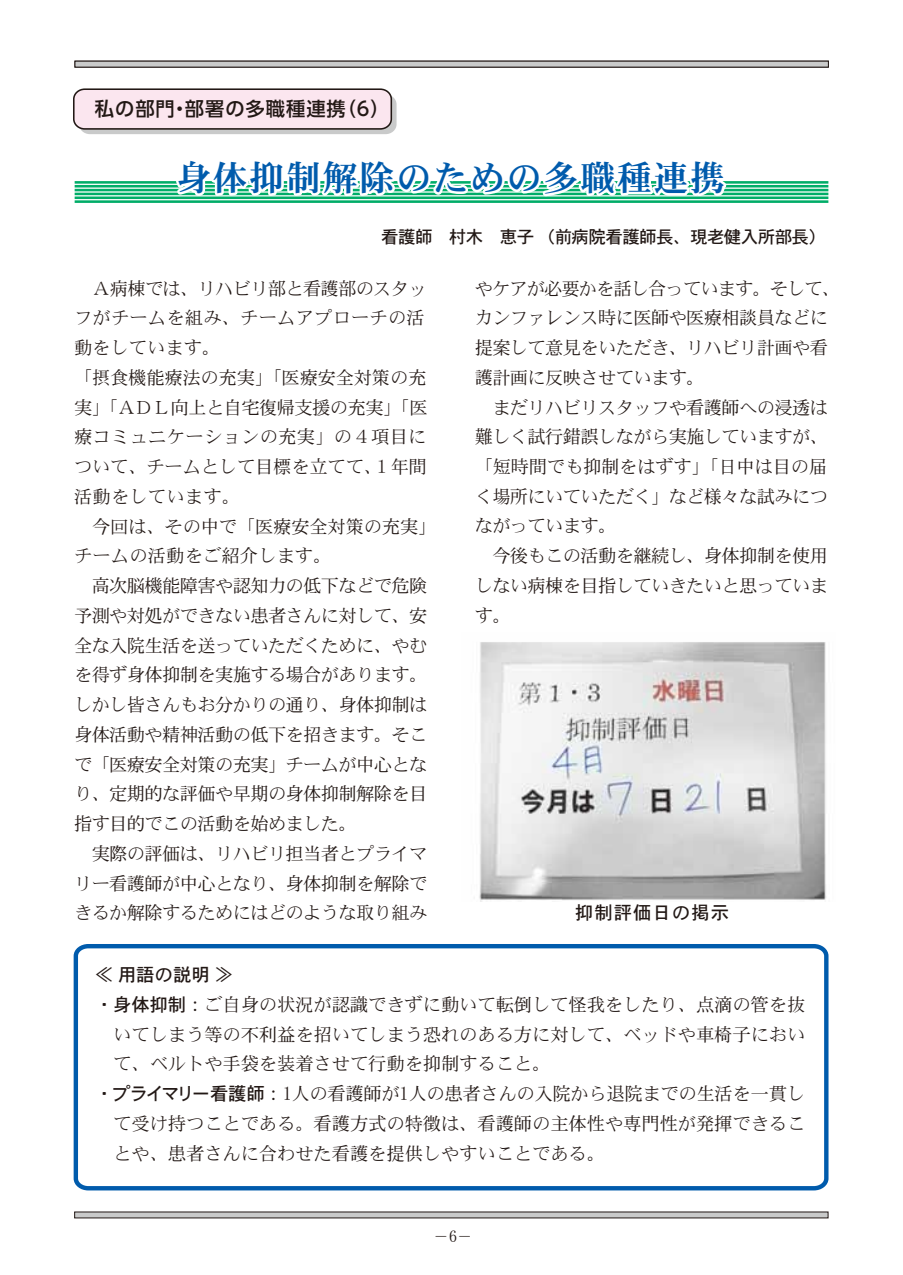
<style>
.page{position:relative;width:903px;height:1275px;background:#fff}
.page>*{position:absolute;margin:0;border:0;box-sizing:border-box;transform-origin:0 0}
.t1{font:35px "DFHS Mincho W7 WIN RKSJ H";letter-spacing:.05em;color:#005bac}
.t2{font:500 19.25px "MJUD Shin Go Pr 6 N";letter-spacing:.05em;color:#221815}
.t3{font:18.38px/29.8px "DFHS Mincho W3 WIN RKSJ H";letter-spacing:-.01em;color:#221815}
.t4{font:18.38px "DHHS Gothic W5 WINP RKSJ H";letter-spacing:.05em;color:#221815}
.t5{font:18.2px/29.8px "DFHS Mincho W3 WIN RKSJ H";letter-spacing:-.035em;color:#221815}
.t6{font:17.5px "DHHS Gothic W5 WINP RKSJ H";letter-spacing:-.035em;color:#221815}
.t7{font:15.75px "DFHS Mincho W3 WIN RKSJ H";color:#221815}
.s1{font-family:"DHHS Gothic W5 WINP RKSJ H"}
</style>
<div class="page">
<img style="left:479px;top:642px;width:348px;height:259px">
<svg style="left:75px;top:61px;width:754px;height:6px;background:#aaa9a8"></svg>
<svg style="left:74px;top:1212px;width:754px;height:6px;background:#abaaaa"></svg>
<div style="left:79px;top:94px;width:317px;height:40px;background:#c9caca;border-radius:10px"></div>
<div style="left:74px;top:89px;width:317px;height:40px;background:#fbe6ef;border-radius:10px"></div>
<div style="left:73px;top:88px;width:319px;height:42px;border:2px solid #221815;border-radius:10px"></div>
<hr style="left:75px;top:200px;width:753px;height:3px;background:#00ad68">
<hr style="left:75px;top:196px;width:753px;height:3px;background:#00ad68">
<hr style="left:75px;top:193px;width:753px;height:2px;background:#00ad68">
<hr style="left:75px;top:189px;width:753px;height:2px;background:#00ad68">
<hr style="left:75px;top:185px;width:753px;height:2px;background:#00ad68">
<hr style="left:75px;top:181px;width:753px;height:3px;background:#00ad68">
<svg style="left:73px;top:944px;width:756px;height:247px"></svg>
<svg style="left:171px;top:181px;width:558px;height:22px"></svg>
<p class="t2" style="left:95px;top:93px;width:297px">私の部門・部署の多職種連携（6）</p>
<h1 class="t1" style="left:176px;top:160px;width:551px">身体抑制解除のための多職種連携</h1>
<p class="t6" style="left:381px;top:228px;width:446px">看護師　村木　恵子（前病院看護師長、現老健入所部長）</p>
<p class="t5" style="left:74px;top:274px;width:355px;text-indent:18px">Ａ病棟では、リハビリ部と看護部のスタッフがチームを組み、チームアプローチの活動をしています｡<br>「摂食機能療法の充実｣ ｢医療安全対策の充実｣ ｢ＡＤＬ向上と自宅復帰支援の充実｣「医療コミュニケーションの充実」の４項目について、チームとして目標を立てて､１年間活動をしています。<br>　今回は、その中で「医療安全対策の充実｣チームの活動をご紹介します。<br>　高次脳機能障害や認知力の低下などで危険予測や対処ができない患者さんに対して、安全な入院生活を送っていただくために、やむを得ず身体抑制を実施する場合があります。しかし皆さんもお分かりの通り、身体抑制は身体活動や精神活動の低下を招きます。そこで「医療安全対策の充実」チームが中心となり、定期的な評価や早期の身体抑制解除を目指す目的でこの活動を始めました。<br>　実際の評価は、リハビリ担当者とプライマリー看護師が中心となり、身体抑制を解除できるか解除するためにはどのような取り組み</p>
<p class="t5" style="left:475px;top:274px;width:358px">やケアが必要かを話し合っています。そして､カンファレンス時に医師や医療相談員などに提案して意見をいただき、リハビリ計画や看護計画に反映させています。<br>　まだリハビリスタッフや看護師への浸透は難しく試行錯誤しながら実施していますが､「短時間でも抑制をはずす｣「日中は目の届く場所にいていただく」など様々な試みにつながっています。<br>　今後もこの活動を継続し、身体抑制を使用しない病棟を目指していきたいと思っています。</p>
<p class="t4" style="left:575px;top:903px;width:155px">抑制評価日の掲示</p>
<p class="t4" style="left:95px;top:965px;width:139px">≪ 用語の説明 ≫</p>
<p class="t3" style="left:95px;top:990px;width:712px"><span class="s1">・身体抑制</span>：ご自身の状況が認識できずに動いて転倒して怪我をしたり、点滴の管を抜　いてしまう等の不利益を招いてしまう恐れのある方に対して、ベッドや車椅子におい　て、ベルトや手袋を装着させて行動を抑制すること。<br><span class="s1">・プライマリー看護師</span>：1人の看護師が1人の患者さんの入院から退院までの生活を一貫し　て受け持つことである。看護方式の特徴は、看護師の主体性や専門性が発揮できるこ　とや、患者さんに合わせた看護を提供しやすいことである。</p>
<p class="t7" style="left:433px;top:1228px;width:41px">－6－</p>
</div>
